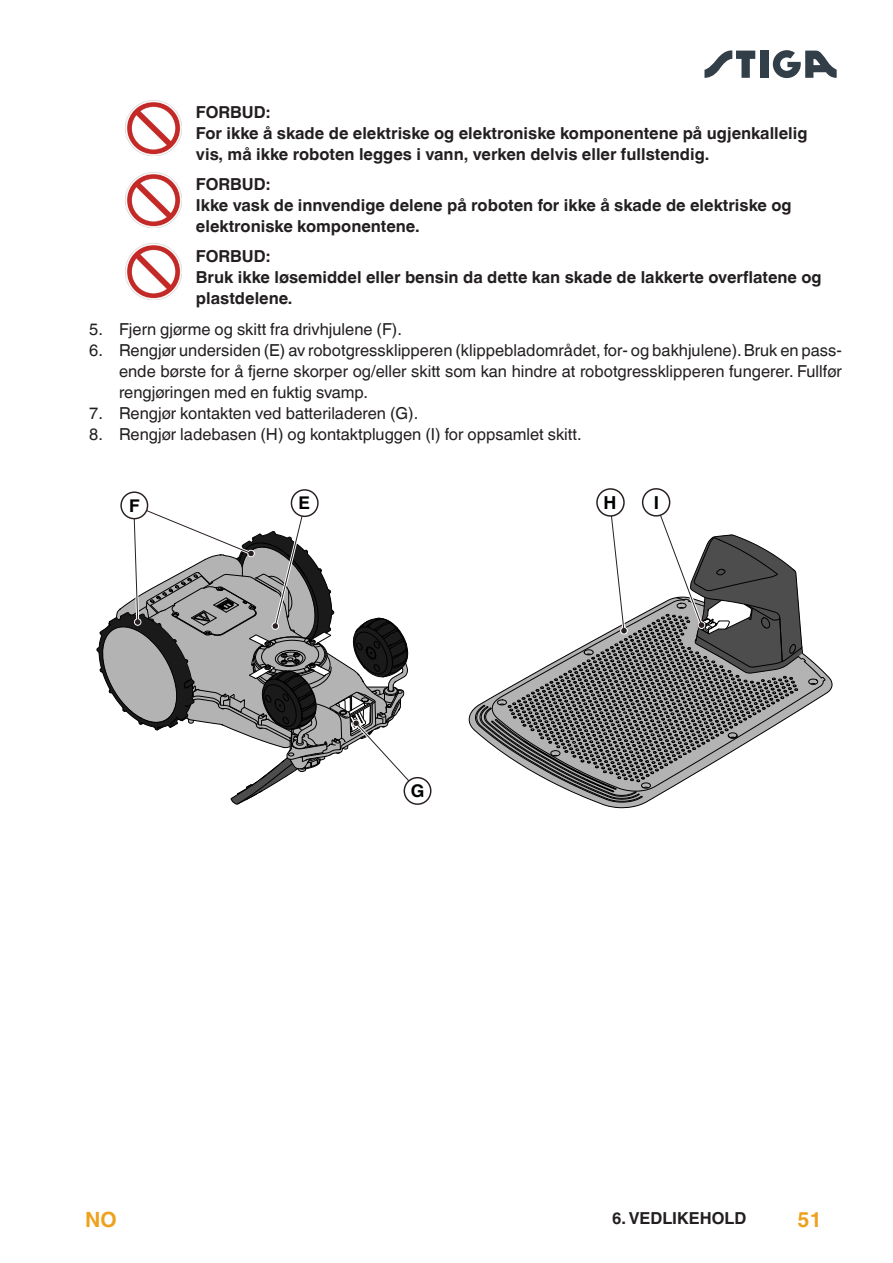
<style>
.page{position:relative;width:893px;height:1263px;background:#fff}
.page>*{position:absolute;margin:0;border:0;box-sizing:border-box;transform-origin:0 0}
.t1{font:700 21px "Helvetica World";color:#eea11d}
.t2{font:700 17.85px "Helvetica World";color:#000}
.t3{font:700 17.55px "Helvetica World";color:#000}
.t4{font:16.5px/21px "Helvetica World";color:#231f20;text-align:justify}
.t5{font:700 16.5px/21px "Helvetica World";color:#231f20}
</style>
<div class="page">
<div style="left:760px;top:51px;width:8px;height:27px;background:#323e48"></div>
<svg style="left:704px;top:50px;width:51px;height:28px"></svg>
<svg style="left:773px;top:50px;width:64px;height:28px"></svg>
<img style="left:125px;top:100px;width:56px;height:56px">
<img style="left:125px;top:172px;width:56px;height:56px">
<img style="left:125px;top:244px;width:56px;height:56px">
<svg style="left:121px;top:492px;width:27px;height:27px"></svg>
<div style="left:120px;top:491px;width:28px;height:28px;border:1px solid #28201e;border-radius:50%"></div>
<svg style="left:404px;top:778px;width:27px;height:26px"></svg>
<div style="left:404px;top:777px;width:27px;height:28px;border:1px solid #28201e;border-radius:50%"></div>
<svg style="left:97px;top:500px;width:325px;height:305px"></svg>
<div style="left:291px;top:490px;width:27px;height:26px;background:#fff;border-radius:50%"></div>
<div style="left:291px;top:489px;width:28px;height:28px;border:1px solid #28201e;border-radius:50%"></div>
<svg style="left:469px;top:673px;width:363px;height:135px"></svg>
<svg style="left:643px;top:489px;width:27px;height:27px"></svg>
<div style="left:642px;top:488px;width:28px;height:29px;border:1px solid #28201e;border-radius:50%"></div>
<svg style="left:475px;top:498px;width:350px;height:304px"></svg>
<div style="left:597px;top:489px;width:27px;height:27px;background:#fff;border-radius:50%"></div>
<div style="left:596px;top:488px;width:29px;height:29px;border:1px solid #28201e;border-radius:50%"></div>
<p class="t5" style="left:196px;top:102px;width:613px">FORBUD:<br>For ikke å skade de elektriske og elektroniske komponentene på ugjenkallelig vis, må ikke roboten legges i vann, verken delvis eller fullstendig.</p>
<p class="t5" style="left:196px;top:174px;width:597px">FORBUD:<br>Ikke vask de innvendige delene på roboten for ikke å skade de elektriske og elektroniske komponentene.</p>
<p class="t5" style="left:196px;top:246px;width:627px">FORBUD:<br>Bruk ikke løsemiddel eller bensin da dette kan skade de lakkerte overflatene og plastdelene.</p>
<p class="t4" style="left:89px;top:319px;width:314px">5. Fjern gjørme og skitt fra drivhjulene (F).</p>
<p class="t4" style="left:119px;top:340px;width:724px;text-indent:-30px">6. Rengjør undersiden (E) av robotgressklipperen (klippebladområdet, for- og bakhjulene). Bruk en pass&shy;ende børste for å fjerne skorper og/eller skitt som kan hindre at robotgressklipperen fungerer. Fullfør rengjøringen med en fuktig svamp.</p>
<p class="t4" style="left:89px;top:403px;width:331px">7. Rengjør kontakten ved batteriladeren (G).</p>
<p class="t4" style="left:89px;top:424px;width:494px">8. Rengjør ladebasen (H) og kontaktpluggen (I) for oppsamlet skitt.</p>
<p class="t3" style="left:129px;top:495px;width:12px">F</p>
<p class="t3" style="left:298px;top:493px;width:13px">E</p>
<p class="t2" style="left:604px;top:492px;width:14px">H</p>
<p class="t2" style="left:654px;top:492px;width:7px">I</p>
<p class="t3" style="left:411px;top:781px;width:15px">G</p>
<p class="t1" style="left:85px;top:1208px;width:33px">NO</p>
<p class="t5" style="left:612px;top:1208px;width:40px">6. Vedlikehold</p>
<p class="t1" style="left:798px;top:1208px;width:26px">51</p>
</div>
